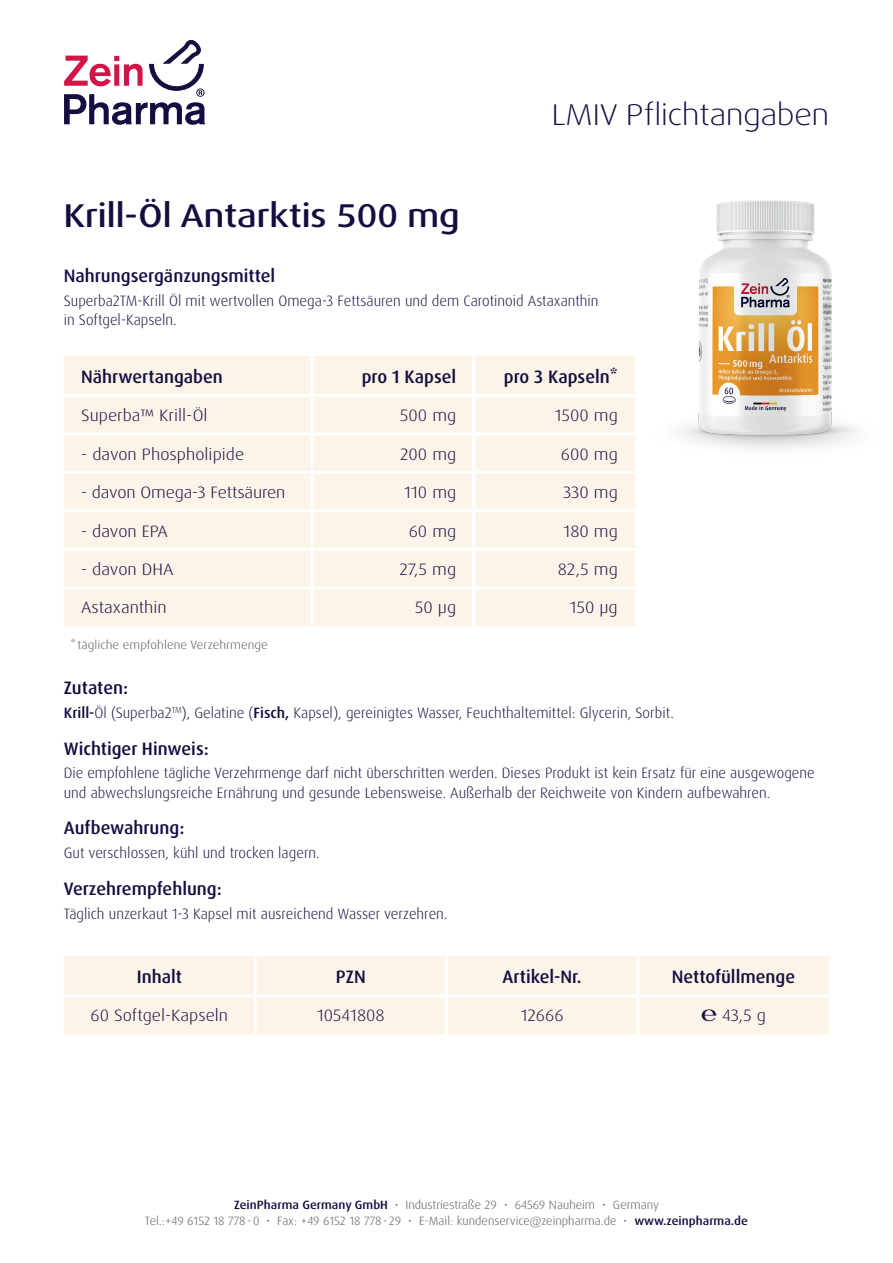
<style>
.page{position:relative;width:893px;height:1263px;background:#fff}
.page>*{position:absolute;margin:0;border:0;box-sizing:border-box;transform-origin:0 0}
.t1{font:500 expanded 33px "Dax Pro";color:#140d40}
.t2{font:300 expanded 30px "Dax Pro";color:#140d40}
.t3{font:500 18px "Dax Pro";color:#140d40}
.t4{font:300 16.5px "Dax Pro";color:#140d40;scale:1.1 1}
.t5{font:300 15px/19.5px "Dax Pro";color:#140d40}
.t6{font:300 12px/16.5px "Dax Pro";color:#57585a;text-align:center;scale:1.05 1}
.t7{font:300 12px "Dax Pro";color:#57585a;scale:1.1 1}
.s1{font-weight:500}
.s2{font-weight:500;color:#140d40}
</style>
<div class="page">
<svg style="left:64px;top:39px;width:142px;height:86px"></svg>
<img style="left:681px;top:200px;width:176px;height:248px">
<div style="left:64px;top:956px;width:765px;height:78px;background:#fcf4e8"></div>
<hr style="left:254px;top:956px;width:3px;height:38px;background:#fff">
<hr style="left:445px;top:956px;width:3px;height:38px;background:#fff">
<hr style="left:636px;top:956px;width:3px;height:38px;background:#fff">
<hr style="left:64px;top:994px;width:191px;height:3px;background:#fff">
<hr style="left:255px;top:994px;width:191px;height:3px;background:#fff">
<hr style="left:254px;top:997px;width:3px;height:37px;background:#fff">
<hr style="left:446px;top:994px;width:192px;height:3px;background:#fff">
<hr style="left:445px;top:997px;width:3px;height:37px;background:#fff">
<hr style="left:638px;top:994px;width:191px;height:3px;background:#fff">
<hr style="left:636px;top:997px;width:3px;height:37px;background:#fff">
<div style="left:64px;top:356px;width:571px;height:270px;background:#fcf4e8"></div>
<hr style="left:311px;top:356px;width:3px;height:38px;background:#fff">
<hr style="left:472px;top:356px;width:3px;height:38px;background:#fff">
<hr style="left:64px;top:394px;width:248px;height:3px;background:#fff">
<hr style="left:312px;top:394px;width:162px;height:3px;background:#fff">
<hr style="left:311px;top:397px;width:3px;height:35px;background:#fff">
<hr style="left:474px;top:394px;width:161px;height:3px;background:#fff">
<hr style="left:472px;top:397px;width:3px;height:35px;background:#fff">
<hr style="left:64px;top:432px;width:248px;height:3px;background:#fff">
<hr style="left:312px;top:432px;width:162px;height:3px;background:#fff">
<hr style="left:311px;top:435px;width:3px;height:36px;background:#fff">
<hr style="left:474px;top:432px;width:161px;height:3px;background:#fff">
<hr style="left:472px;top:435px;width:3px;height:36px;background:#fff">
<hr style="left:64px;top:471px;width:248px;height:3px;background:#fff">
<hr style="left:312px;top:471px;width:162px;height:3px;background:#fff">
<hr style="left:311px;top:474px;width:3px;height:35px;background:#fff">
<hr style="left:474px;top:471px;width:161px;height:3px;background:#fff">
<hr style="left:472px;top:474px;width:3px;height:35px;background:#fff">
<hr style="left:64px;top:509px;width:248px;height:3px;background:#fff">
<hr style="left:312px;top:509px;width:162px;height:3px;background:#fff">
<hr style="left:311px;top:512px;width:3px;height:36px;background:#fff">
<hr style="left:474px;top:509px;width:161px;height:3px;background:#fff">
<hr style="left:472px;top:512px;width:3px;height:36px;background:#fff">
<hr style="left:64px;top:548px;width:248px;height:3px;background:#fff">
<hr style="left:312px;top:548px;width:162px;height:3px;background:#fff">
<hr style="left:311px;top:551px;width:3px;height:35px;background:#fff">
<hr style="left:474px;top:548px;width:161px;height:3px;background:#fff">
<hr style="left:472px;top:551px;width:3px;height:35px;background:#fff">
<hr style="left:64px;top:586px;width:248px;height:3px;background:#fff">
<hr style="left:312px;top:586px;width:162px;height:3px;background:#fff">
<hr style="left:311px;top:589px;width:3px;height:37px;background:#fff">
<hr style="left:474px;top:586px;width:161px;height:3px;background:#fff">
<hr style="left:472px;top:589px;width:3px;height:37px;background:#fff">
<h2 class="t2" style="left:552px;top:96px;width:279px">LMIV Pflichtangaben</h2>
<h1 class="t1" style="left:64px;top:194px;width:397px">Krill-Öl Antarktis 500 mg</h1>
<p class="t3" style="left:64px;top:264px;width:213px">Nahrungsergänzungsmittel</p>
<p class="t5" style="left:64px;top:291px;width:536px">Superba2TM-Krill Öl mit wertvollen Omega-3 Fettsäuren und dem Carotinoid Astaxanthin in Softgel-Kapseln.</p>
<p class="t3" style="left:81px;top:365px;width:143px">Nährwertangaben</p>
<p class="t3" style="left:362px;top:365px;width:96px">pro 1 Kapsel</p>
<p class="t3" style="left:504px;top:365px;width:116px">pro 3 Kapseln*</p>
<p class="t4" style="left:81px;top:405px;width:117px">Superba™ Krill-Öl</p>
<p class="t4" style="left:400px;top:405px;width:52px">500 mg</p>
<p class="t4" style="left:555px;top:405px;width:59px">1500 mg</p>
<p class="t4" style="left:81px;top:443px;width:150px">- davon Phospholipide</p>
<p class="t4" style="left:400px;top:443px;width:53px">200 mg</p>
<p class="t4" style="left:561px;top:443px;width:53px">600 mg</p>
<p class="t4" style="left:81px;top:482px;width:187px">- davon Omega-3 Fettsäuren</p>
<p class="t4" style="left:404px;top:482px;width:49px">110 mg</p>
<p class="t4" style="left:563px;top:482px;width:51px">330 mg</p>
<p class="t4" style="left:81px;top:520px;width:80px">- davon EPA</p>
<p class="t4" style="left:409px;top:520px;width:45px">60 mg</p>
<p class="t4" style="left:563px;top:520px;width:51px">180 mg</p>
<p class="t4" style="left:81px;top:559px;width:85px">- davon DHA</p>
<p class="t4" style="left:400px;top:559px;width:53px">27,5 mg</p>
<p class="t4" style="left:558px;top:559px;width:56px">82,5 mg</p>
<p class="t4" style="left:81px;top:597px;width:80px">Astaxanthin</p>
<p class="t4" style="left:415px;top:597px;width:39px">50 µg</p>
<p class="t4" style="left:570px;top:597px;width:45px">150 µg</p>
<p class="t7" style="left:70px;top:637px;width:181px">* tägliche empfohlene Verzehrmenge</p>
<p class="t3" style="left:64px;top:676px;width:66px">Zutaten:</p>
<p class="t5" style="left:64px;top:703px;width:612px"><span class="s1">Krill-</span>Öl (Superba2<sup>TM</sup>), Gelatine (<span class="s1">Fisch,</span> Kapsel), gereinigtes Wasser, Feuchthaltemittel: Glycerin, Sorbit.</p>
<p class="t3" style="left:64px;top:737px;width:147px">Wichtiger Hinweis:</p>
<p class="t5" style="left:64px;top:763px;width:752px">Die empfohlene tägliche Verzehrmenge darf nicht überschritten werden. Dieses Produkt ist kein Ersatz für eine ausgewogene und abwechslungsreiche Ernährung und gesunde Lebensweise. Außerhalb der Reichweite von Kindern aufbewahren.</p>
<p class="t3" style="left:64px;top:817px;width:122px">Aufbewahrung:</p>
<p class="t5" style="left:64px;top:843px;width:257px">Gut verschlossen, kühl und trocken lagern.</p>
<p class="t3" style="left:64px;top:877px;width:160px">Verzehrempfehlung:</p>
<p class="t5" style="left:64px;top:903px;width:385px">Täglich unzerkaut 1-3 Kapsel mit ausreichend Wasser verzehren.</p>
<p class="t3" style="left:137px;top:965px;width:47px">Inhalt</p>
<p class="t3" style="left:336px;top:965px;width:31px">PZN</p>
<p class="t3" style="left:503px;top:965px;width:81px">Artikel-Nr.</p>
<p class="t3" style="left:672px;top:965px;width:125px">Nettofüllmenge</p>
<p class="t4" style="left:91px;top:1005px;width:127px">60 Softgel-Kapseln</p>
<p class="t4" style="left:317px;top:1005px;width:63px">10541808</p>
<p class="t4" style="left:521px;top:1005px;width:41px">12666</p>
<p class="t4" style="left:701px;top:1005px;width:61px">℮ 43,5 g</p>
<p class="t6" style="left:145px;top:1196px;width:576px"><span class="s2">ZeinPharma Germany GmbH</span> • Industriestraße 29 • 64569 Nauheim • Germany<br>Tel.:+49 6152 18 778-0 • Fax: +49 6152 18 778- 29 • E-Mail: kundenservice@zeinpharma.de • <span class="s2">www.zeinpharma.de</span></p>
</div>
